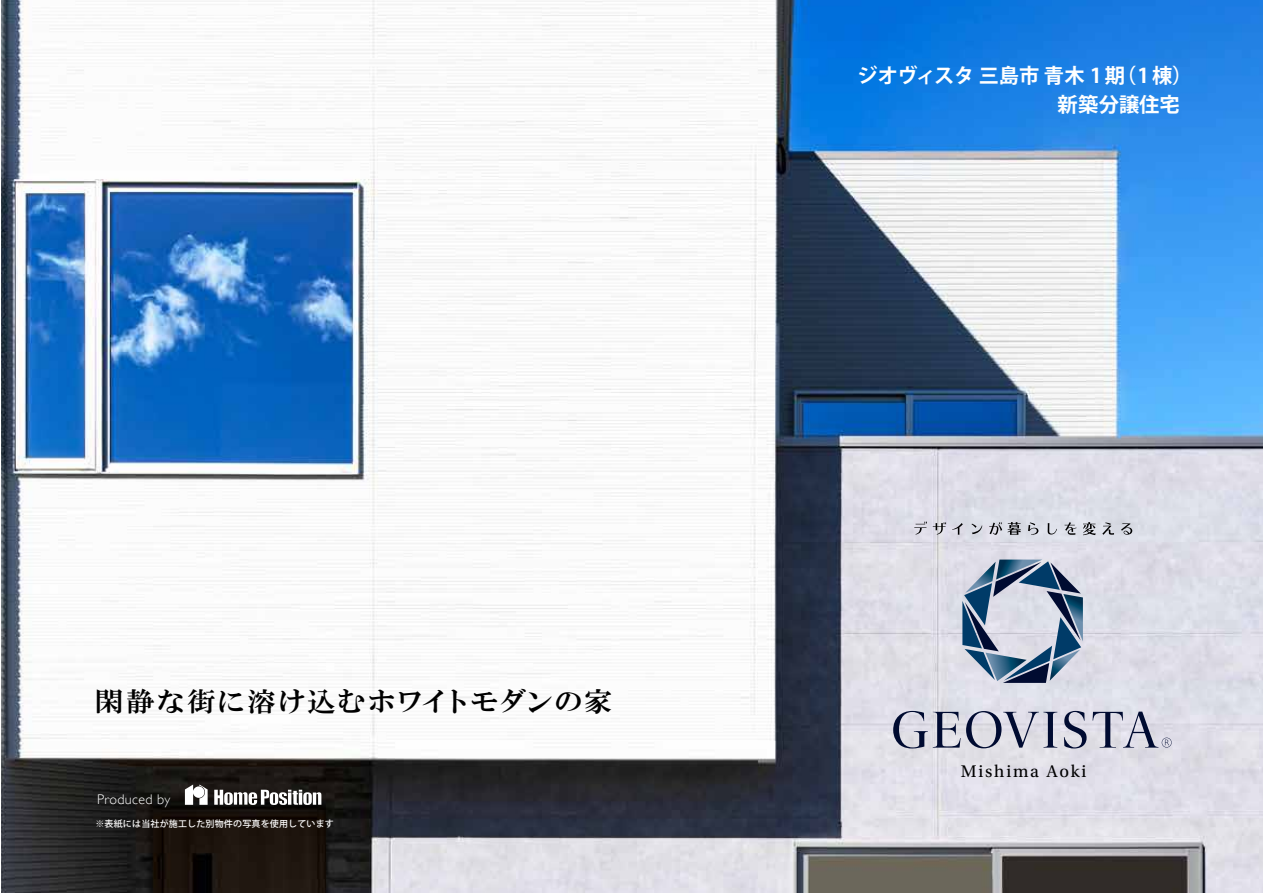
<style>
.page{position:relative;width:1263px;height:893px;background:#fff}
.page>*{position:absolute;margin:0;border:0;box-sizing:border-box;transform-origin:0 0}
.t1{font:27px "HGP Mincho E";letter-spacing:.11em;color:#000;scale:1.05 1}
.t2{font:700 20.25px/29.4px "Koz Go Pro";color:#fff}
.t3{font:17.85px "Utopia Std";letter-spacing:.1em;color:#000}
.t4{font:300 13.95px "Gill Sans";letter-spacing:.025em;color:#fff}
.t5{font:500 9px "Koz Go Pr 6 N";letter-spacing:.02em;color:#fff}
</style>
<div class="page">
<img style="left:2px;top:0;width:1261px;height:893px">
<svg style="left:214px;top:790px;width:107px;height:15px"></svg>
<svg style="left:185px;top:784px;width:23px;height:21px"></svg>
<svg style="left:962px;top:560px;width:121px;height:123px"></svg>
<svg style="left:893px;top:711px;width:67px;height:37px"></svg>
<svg style="left:966px;top:711px;width:91px;height:37px"></svg>
<svg style="left:1064px;top:711px;width:22px;height:37px"></svg>
<svg style="left:1092px;top:712px;width:80px;height:36px"></svg>
<svg style="left:914px;top:522px;width:13px;height:13px"></svg>
<svg style="left:933px;top:522px;width:13px;height:13px"></svg>
<svg style="left:952px;top:523px;width:11px;height:12px"></svg>
<svg style="left:971px;top:524px;width:11px;height:10px"></svg>
<svg style="left:989px;top:522px;width:32px;height:13px"></svg>
<svg style="left:1028px;top:522px;width:10px;height:13px"></svg>
<svg style="left:1048px;top:523px;width:9px;height:11px"></svg>
<svg style="left:1064px;top:522px;width:12px;height:13px"></svg>
<svg style="left:1083px;top:522px;width:13px;height:13px"></svg>
<svg style="left:1102px;top:522px;width:12px;height:13px"></svg>
<svg style="left:1121px;top:523px;width:11px;height:12px"></svg>
<h1 class="t1" style="left:95px;top:687px;width:494px">閑静な街に溶け込むホワイトモダンの家</h1>
<h3 class="t4" style="left:97px;top:791px;width:75px">Produced by</h3>
<p class="t5" style="left:95px;top:819px;width:240px">※表紙には当社が施工した別物件の写真を使用しています</p>
<h2 class="t2" style="left:1057px;top:62px;width:136px;text-indent:-200px">ジオヴィスタ 三島市 青木 1期（1棟）新築分譲住宅</h2>
<h3 class="t3" style="left:961px;top:762px;width:127px">Mishima Aoki</h3>
</div>
